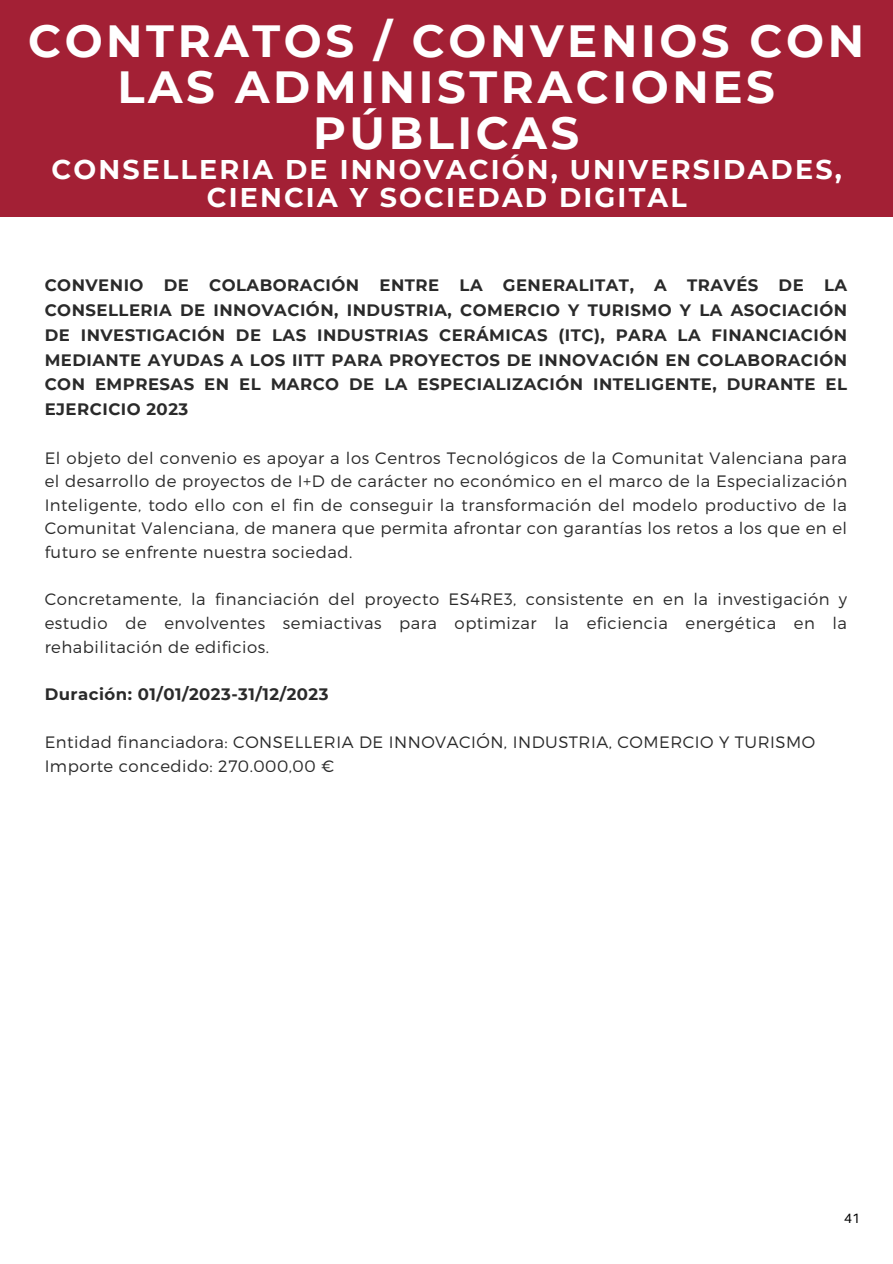
<style>
.page{position:relative;width:893px;height:1264px;background:#fff}
.page>*{position:absolute;margin:0;border:0;box-sizing:border-box;transform-origin:0 0}
.t1{font:700 45px/46.2px "Montserrat";letter-spacing:.08em;color:#fff;text-align:center}
.t2{font:700 27px/28.2px "Montserrat";letter-spacing:.08em;color:#fff;text-align:center}
.t3{font:300 16.5px/23.7px "Montserrat";letter-spacing:.03em;color:#2a2a2a;text-align:justify}
.t4{font:700 16.5px/24.8px "Montserrat";letter-spacing:.03em;color:#2a2a2a;text-align:justify}
.t5{font:13.5px "Aileron";color:#000}
</style>
<div class="page">
<div style="left:0;top:0;width:892px;height:216px;background:#a32035"></div>
<p class="t1" style="left:28px;top:18px;width:837px">CONTRATOS / CONVENIOS CON<br>LAS ADMINISTRACIONES<br>PÚBLICAS</p>
<p class="t2" style="left:52px;top:155px;width:791px">CONSELLERIA DE INNOVACIÓN, UNIVERSIDADES,<br>CIENCIA Y SOCIEDAD DIGITAL</p>
<p class="t4" style="left:45px;top:273px;width:804px">CONVENIO DE COLABORACIÓN ENTRE LA GENERALITAT, A TRAVÉS DE LA CONSELLERIA DE INNOVACIÓN, INDUSTRIA, COMERCIO Y TURISMO Y LA ASOCIACIÓN DE INVESTIGACIÓN DE LAS INDUSTRIAS CERÁMICAS (ITC), PARA LA FINANCIACIÓN MEDIANTE AYUDAS A LOS IITT PARA PROYECTOS DE INNOVACIÓN EN COLABORACIÓN CON EMPRESAS EN EL MARCO DE LA ESPECIALIZACIÓN INTELIGENTE, DURANTE EL EJERCICIO 2023</p>
<p class="t3" style="left:45px;top:445px;width:804px">El objeto del convenio es apoyar a los Centros Tecnológicos de la Comunitat Valenciana para el desarrollo de proyectos de I+D de carácter no económico en el marco de la Especialización Inteligente, todo ello con el fin de conseguir la transformación del modelo productivo de la Comunitat Valenciana, de manera que permita afrontar con garantías los retos a los que en el futuro se enfrente nuestra sociedad.</p>
<p class="t3" style="left:45px;top:587px;width:803px">Concretamente, la financiación del proyecto ES4RE3, consistente en en la investigación y estudio de envolventes semiactivas para optimizar la eficiencia energética en la rehabilitación de edificios.</p>
<p class="t4" style="left:45px;top:681px;width:285px">Duración: 01/01/2023-31/12/2023</p>
<p class="t3" style="left:45px;top:729px;width:772px">Entidad financiadora: CONSELLERIA DE INNOVACIÓN, INDUSTRIA, COMERCIO Y TURISMO</p>
<p class="t3" style="left:45px;top:753px;width:291px">Importe concedido: 270.000,00 €</p>
<p class="t5" style="left:844px;top:1209px;width:17px">41</p>
</div>
